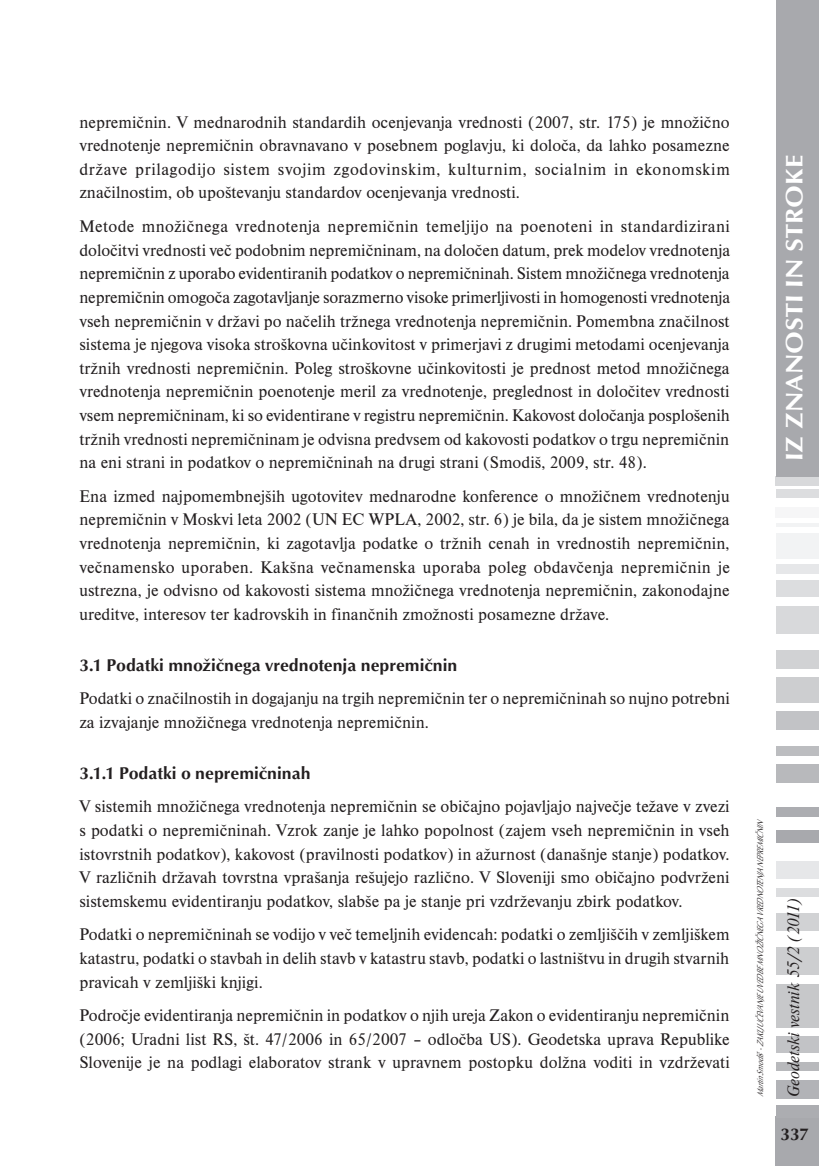
<style>
.page{position:relative;width:819px;height:1166px;background:#fff}
.page>*{position:absolute;margin:0;border:0;box-sizing:border-box;transform-origin:0 0}
.t1{font:500 24.5px "Optus TEE";color:#fff;scale:1.1 1}
.glavni_tekst{font:17.5px/23.6px "Nimbus Rom DEE";color:#231f20;text-align:justify}
.naslov_tekst_-_drugi{font:500 17.5px "Optus TEE";color:#231f20}
.t2{font:italic 17.5px "Nimbus Rom DEE";letter-spacing:-.015em;color:#231f20}
.TEKOCA_PAGINA{font:italic 8.75px "Optus TEE";color:#231f20;scale:.8 1}
</style>
<div class="page">
<div style="left:775px;top:1116px;width:44px;height:50px;background:#a8a9ad"></div>
<div style="left:775px;top:580px;width:44px;height:16px;background:#dcdddf"></div>
<div style="left:775px;top:606px;width:44px;height:27px;background:#d8d9db"></div>
<div style="left:775px;top:650px;width:44px;height:18px;background:#d1d2d4"></div>
<div style="left:775px;top:677px;width:44px;height:26px;background:#cdced0"></div>
<div style="left:775px;top:712px;width:44px;height:18px;background:#c2c3c6"></div>
<div style="left:775px;top:746px;width:44px;height:9px;background:#bcbdc0"></div>
<div style="left:775px;top:764px;width:44px;height:19px;background:#b8b9bc"></div>
<div style="left:775px;top:807px;width:44px;height:10px;background:#acadb1"></div>
<div style="left:775px;top:830px;width:44px;height:12px;background:#a8a9ad"></div>
<div style="left:775px;top:861px;width:44px;height:18px;background:#e6e7e9"></div>
<div style="left:775px;top:888px;width:44px;height:8px;background:#dcdddf"></div>
<div style="left:775px;top:913px;width:44px;height:18px;background:#d1d2d4"></div>
<div style="left:775px;top:947px;width:44px;height:28px;background:#cdced0"></div>
<div style="left:775px;top:984px;width:44px;height:44px;background:#c7c8ca"></div>
<div style="left:775px;top:1037px;width:44px;height:16px;background:#c2c3c6"></div>
<div style="left:775px;top:1062px;width:44px;height:9px;background:#b8b9bc"></div>
<div style="left:775px;top:1080px;width:44px;height:18px;background:#b2b3b7"></div>
<div style="left:775px;top:1105px;width:44px;height:12px;background:#acadb1"></div>
<div style="left:775px;top:476px;width:44px;height:9px;background:#d8d9db"></div>
<div style="left:775px;top:489px;width:44px;height:9px;background:#dcdddf"></div>
<div style="left:775px;top:507px;width:44px;height:11px;background:#f6f6f7"></div>
<div style="left:775px;top:533px;width:44px;height:26px;background:#f2f3f4"></div>
<div style="left:775px;top:564px;width:44px;height:9px;background:#e6e7e9"></div>
<hr style="left:775px;top:523px;width:44px;height:4px;background:#f2f3f4">
<div style="left:775px;top:0;width:44px;height:477px;background:#a8a9ad"></div>
<p class="glavni_tekst" style="left:79px;top:110px;width:652px">nepremičnin. V mednarodnih standardih ocenjevanja vrednosti (2007, str. 175) je množično vrednotenje nepremičnin obravnavano v posebnem poglavju, ki določa, da lahko posamezne države prilagodijo sistem svojim zgodovinskim, kulturnim, socialnim in ekonomskim značilnostim, ob upoštevanju standardov ocenjevanja vrednosti.</p>
<p class="glavni_tekst" style="left:79px;top:214px;width:652px">Metode množičnega vrednotenja nepremičnin temeljijo na poenoteni in standardizirani določitvi vrednosti več podobnim nepremičninam, na določen datum, prek modelov vrednotenja nepremičnin z uporabo evidentiranih podatkov o nepremičninah. Sistem množičnega vrednotenja nepremičnin omogoča zagotavljanje sorazmerno visoke primerljivosti in homogenosti vrednotenja vseh nepremičnin v državi po načelih tržnega vrednotenja nepremičnin. Pomembna značilnost sistema je njegova visoka stroškovna učinkovitost v primerjavi z drugimi metodami ocenjevanja tržnih vrednosti nepremičnin. Poleg stroškovne učinkovitosti je prednost metod množičnega vrednotenja nepremičnin poenotenje meril za vrednotenje, preglednost in določitev vrednosti vsem nepremičninam, ki so evidentirane v registru nepremičnin. Kakovost določanja posplošenih tržnih vrednosti nepremičninam je odvisna predvsem od kakovosti podatkov o trgu nepremičnin na eni strani in podatkov o nepremičninah na drugi strani (Smodiš, 2009, str. 48).</p>
<p class="glavni_tekst" style="left:79px;top:484px;width:652px">Ena izmed najpomembnejših ugotovitev mednarodne konference o množičnem vrednotenju nepremičnin v Moskvi leta 2002 (UN EC WPLA, 2002, str. 6) je bila, da je sistem množičnega vrednotenja nepremičnin, ki zagotavlja podatke o tržnih cenah in vrednostih nepremičnin, večnamensko uporaben. Kakšna večnamenska uporaba poleg obdavčenja nepremičnin je ustrezna, je odvisno od kakovosti sistema množičnega vrednotenja nepremičnin, zakonodajne ureditve, interesov ter kadrovskih in finančnih zmožnosti posamezne države.</p>
<p class="naslov_tekst_-_drugi" style="left:79px;top:654px;width:379px">3.1 Podatki množičnega vrednotenja nepremičnin</p>
<p class="glavni_tekst" style="left:79px;top:687px;width:652px">Podatki o značilnostih in dogajanju na trgih nepremičnin ter o nepremičninah so nujno potrebni za izvajanje množičnega vrednotenja nepremičnin.</p>
<p class="naslov_tekst_-_drugi" style="left:79px;top:762px;width:233px">3.1.1 Podatki o nepremičninah</p>
<p class="glavni_tekst" style="left:79px;top:795px;width:651px">V sistemih množičnega vrednotenja nepremičnin se običajno pojavljajo največje težave v zvezi s podatki o nepremičninah. Vzrok zanje je lahko popolnost (zajem vseh nepremičnin in vseh istovrstnih podatkov), kakovost (pravilnosti podatkov) in ažurnost (današnje stanje) podatkov.<br>V različnih državah tovrstna vprašanja rešujejo različno. V Sloveniji smo običajno podvrženi sistemskemu evidentiranju podatkov, slabše pa je stanje pri vzdrževanju zbirk podatkov.</p>
<p class="glavni_tekst" style="left:79px;top:923px;width:651px">Podatki o nepremičninah se vodijo v več temeljnih evidencah: podatki o zemljiščih v zemljiškem katastru, podatki o stavbah in delih stavb v katastru stavb, podatki o lastništvu in drugih stvarnih pravicah v zemljiški knjigi.</p>
<p class="glavni_tekst" style="left:79px;top:1003px;width:652px">Področje evidentiranja nepremičnin in podatkov o njih ureja Zakon o evidentiranju nepremičnin (2006; Uradni list RS, št. 47/2006 in 65/2007 – odločba US). Geodetska uprava Republike Slovenije je na podlagi elaboratov strank v upravnem postopku dolžna voditi in vzdrževati</p>
<h1 class="t1" style="left:779px;top:461px;width:280px;rotate:-90deg">IZ ZNANOSTI IN STROKE</h1>
<p class="TEKOCA_PAGINA" style="left:754px;top:1097px;width:353px;rotate:-90deg">MartinSmodiš-ZAKLJUČEVANJEUVEDBEMNOŽIČNEGAVREDNOTENJANEPREMIČNIN</p>
<p class="t2" style="left:784px;top:1097px;width:201px;rotate:-90deg">Geodetski vestnik 55/2 (2011)</p>
<p class="naslov_tekst_-_drugi" style="left:780px;top:1123px;width:30px">337</p>
</div>
